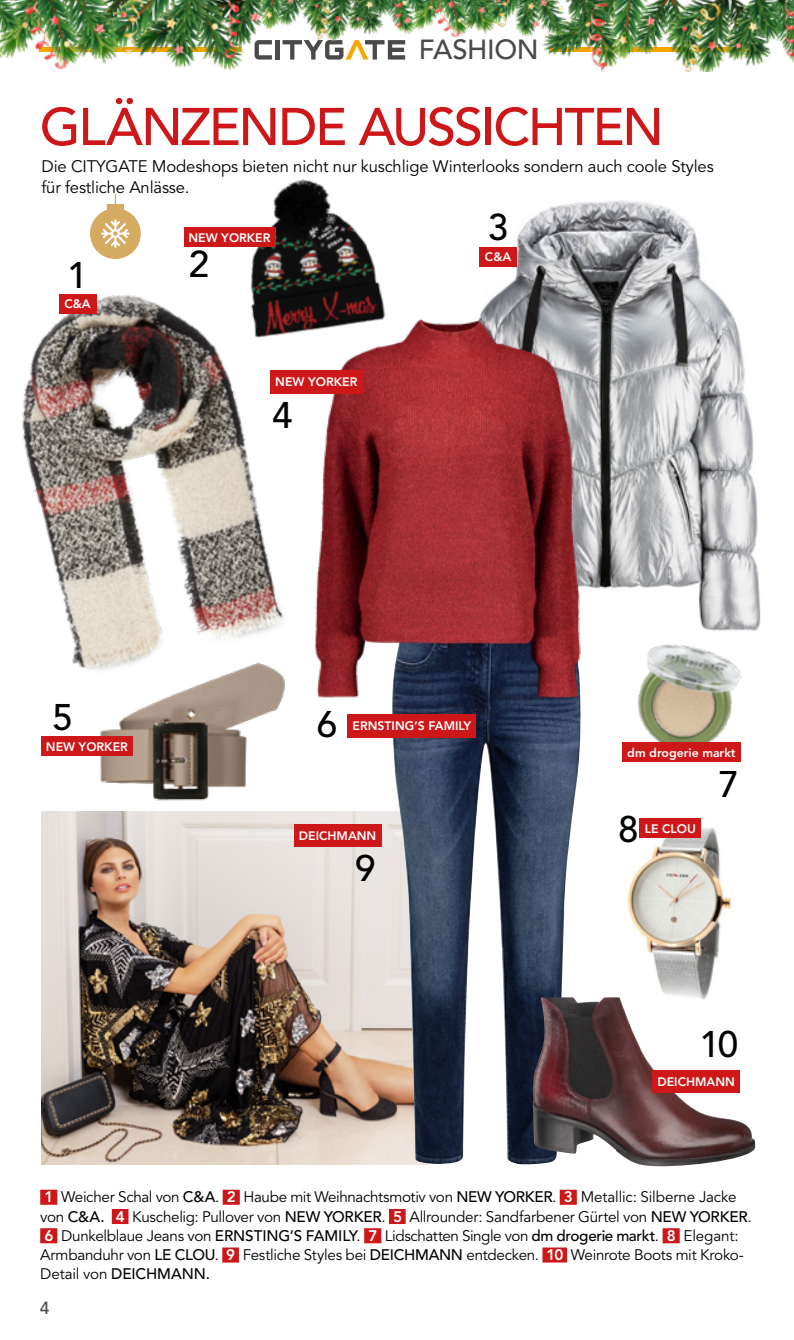
<style>
.page{position:relative;width:794px;height:1340px;background:#fff}
.page>*{position:absolute;margin:0;border:0;box-sizing:border-box;transform-origin:0 0}
.t1{font:500 52.5px "Avenir LT Std";letter-spacing:-.04em;color:#cd1719}
.t2{font:500 36.75px "Avenir LT Std";color:#000}
.t3{font:500 27.47px "Avenir LT Std";letter-spacing:-.015em;color:#4a4a49}
.t4{font:500 17.5px "Avenir LT Std";color:#4a4a49}
.t5{font:16.62px/21px "Avenir LT Std";letter-spacing:-.01em;color:#000}
.t6{font:15.22px/19.2px "Avenir LT Std";letter-spacing:-.02em;color:#000}
.t7{font:800 12.25px "Avenir LT Std";color:#fff}
.s1{font-weight:800;color:#fff}
.s2{font-weight:500}
</style>
<div class="page">
<div style="left:40px;top:1189px;width:17px;height:15px;background:#cd1719"></div>
<div style="left:223px;top:1189px;width:17px;height:15px;background:#cd1719"></div>
<div style="left:560px;top:1189px;width:17px;height:15px;background:#cd1719"></div>
<div style="left:112px;top:1208px;width:16px;height:15px;background:#cd1719"></div>
<div style="left:389px;top:1208px;width:17px;height:15px;background:#cd1719"></div>
<div style="left:40px;top:1228px;width:17px;height:15px;background:#cd1719"></div>
<div style="left:364px;top:1228px;width:17px;height:15px;background:#cd1719"></div>
<div style="left:662px;top:1228px;width:17px;height:15px;background:#cd1719"></div>
<div style="left:222px;top:1247px;width:17px;height:15px;background:#cd1719"></div>
<div style="left:542px;top:1247px;width:25px;height:15px;background:#cd1719"></div>
<img style="left:42px;top:812px;width:350px;height:352px">
<img style="left:627px;top:827px;width:104px;height:170px">
<img style="left:479px;top:200px;width:280px;height:416px">
<img style="left:392px;top:700px;width:189px;height:465px">
<img style="left:531px;top:997px;width:224px;height:169px">
<img style="left:341px;top:315px;width:284px;height:385px">
<img style="left:599px;top:616px;width:160px;height:146px">
<img style="left:271px;top:179px;width:126px;height:162px">
<img style="left:22px;top:240px;width:319px;height:458px">
<img style="left:96px;top:634px;width:193px;height:194px">
<div style="left:639px;top:818px;width:62px;height:20px;background:#cd1719"></div>
<div style="left:294px;top:823px;width:87px;height:23px;background:#cd1719"></div>
<div style="left:652px;top:1070px;width:88px;height:22px;background:#cd1719"></div>
<div style="left:184px;top:227px;width:91px;height:20px;background:#cd1719"></div>
<div style="left:41px;top:736px;width:92px;height:20px;background:#cd1719"></div>
<div style="left:59px;top:294px;width:37px;height:19px;background:#cd1719"></div>
<div style="left:479px;top:246px;width:37px;height:20px;background:#cd1719"></div>
<div style="left:622px;top:742px;width:118px;height:19px;background:#cd1719"></div>
<div style="left:270px;top:370px;width:92px;height:23px;background:#cd1719"></div>
<div style="left:347px;top:714px;width:129px;height:23px;background:#cd1719"></div>
<svg style="left:270px;top:43px;width:2px;height:17px"></svg>
<hr style="left:275px;top:40px;width:4px;height:20px;background:#4a4a49">
<svg style="left:282px;top:43px;width:123px;height:17px"></svg>
<svg style="left:90px;top:194px;width:51px;height:65px"></svg>
<img style="left:0;top:0;width:270px;height:71px">
<img style="left:542px;top:0;width:252px;height:72px">
<img style="left:259px;top:0;width:309px;height:43px">
<h3 class="t3" style="left:419px;top:34px;width:121px">FASHION</h3>
<h1 class="t1" style="left:40px;top:96px;width:625px">GLÄNZENDE AUSSICHTEN</h1>
<p class="t5" style="left:42px;top:157px;width:673px">Die CITYGATE Modeshops bieten nicht nur kuschlige Winterlooks sondern auch coole Styles für festliche Anlässe.</p>
<h2 class="t2" style="left:67px;top:253px;width:22px">1</h2>
<p class="t7" style="left:64px;top:297px;width:28px">C&amp;A</p>
<p class="t7" style="left:189px;top:230px;width:83px">NEW YORKER</p>
<h2 class="t2" style="left:189px;top:243px;width:22px">2</h2>
<p class="t7" style="left:275px;top:374px;width:84px">NEW YORKER</p>
<h2 class="t2" style="left:272px;top:394px;width:22px">4</h2>
<h2 class="t2" style="left:488px;top:206px;width:22px">3</h2>
<p class="t7" style="left:485px;top:250px;width:28px">C&amp;A</p>
<h2 class="t2" style="left:52px;top:695px;width:22px">5</h2>
<p class="t7" style="left:46px;top:739px;width:83px">NEW YORKER</p>
<h2 class="t2" style="left:317px;top:703px;width:22px">6</h2>
<p class="t7" style="left:352px;top:719px;width:120px">ERNSTING‘S FAMILY</p>
<p class="t7" style="left:299px;top:828px;width:79px">DEICHMANN</p>
<h2 class="t2" style="left:355px;top:846px;width:22px">9</h2>
<p class="t7" style="left:627px;top:745px;width:110px">dm drogerie markt</p>
<h2 class="t2" style="left:618px;top:808px;width:22px">8</h2>
<p class="t7" style="left:644px;top:821px;width:53px">LE CLOU</p>
<h2 class="t2" style="left:718px;top:762px;width:22px">7</h2>
<h2 class="t2" style="left:699px;top:1023px;width:40px">10</h2>
<p class="t7" style="left:657px;top:1074px;width:79px">DEICHMANN</p>
<p class="t6" style="left:40px;top:1187px;width:713px"><span class="s1">1</span> Weicher Schal von <span class="s2">C&amp;A</span>. <span class="s1">2</span> Haube mit Weihnachtsmotiv von <span class="s2">NEW YORKER</span>. <span class="s1">3</span> Metallic: Silberne Jacke von <span class="s2">C&amp;A.</span> <span class="s1">4</span> Kuschelig: Pullover von <span class="s2">NEW YORKER</span>. <span class="s1">5</span> Allrounder: Sandfarbener Gürtel von <span class="s2">NEW YORKER</span>.<br><span class="s1">6</span> Dunkelblaue Jeans von <span class="s2">ERNSTING’S FAMILY</span>. <span class="s1">7</span> Lidschatten Single von <span class="s2">dm drogerie markt</span>. <span class="s1">8</span> Elegant:<br>Armbanduhr von <span class="s2">LE CLOU</span>. <span class="s1">9</span> Festliche Styles bei <span class="s2">DEICHMANN</span> entdecken. <span class="s1">10</span> Weinrote Boots mit Kroko-Detail von <span class="s2">DEICHMANN.</span></p>
<p class="t4" style="left:40px;top:1297px;width:11px">4</p>
</div>
